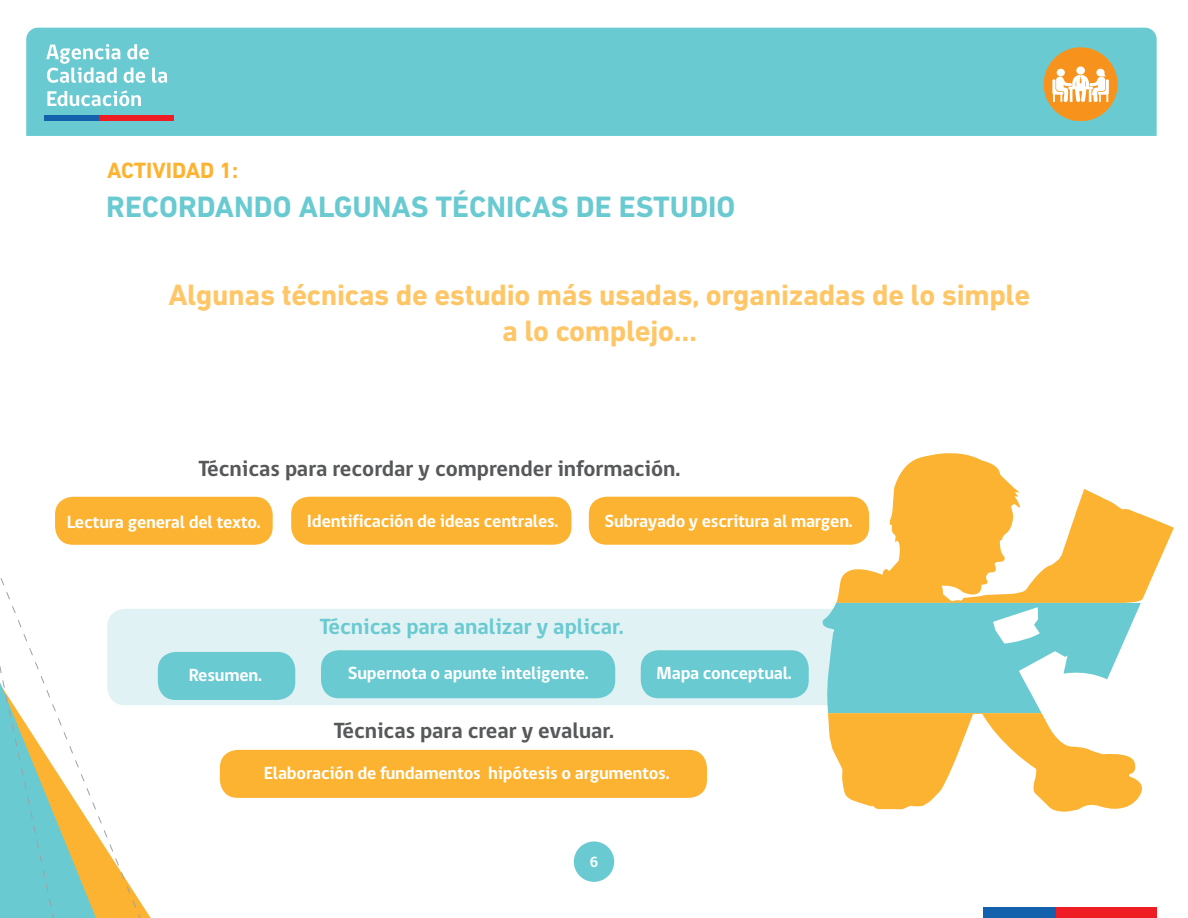
<style>
.page{position:relative;width:1188px;height:918px;background:#fff}
.page>*{position:absolute;margin:0;border:0;box-sizing:border-box;transform-origin:0 0}
.t1{font:700 30px/36px "DIN Next LT Pro";letter-spacing:-.01em;color:#fec666;text-align:center}
.t2{font:700 30px "DIN Next LT Pro";color:#69cad1}
.t3{font:700 22.5px "gob CL";color:#57585a}
.t4{font:700 22.5px "gob CL";color:#69cad1}
.t5{font:700 22.5px "DIN Next LT Pro";color:#fcb331}
.t6{font:700 18px "gob CL";letter-spacing:-.01em;color:#fff}
.t7{font:700 15px "gob CL";color:#fff}
</style>
<div class="page">
<div style="left:574px;top:841px;width:40px;height:41px;background:#69cad1;border-radius:50%"></div>
<div style="left:26px;top:28px;width:1131px;height:108px;background:#69cad1"></div>
<div style="left:983px;top:908px;width:73px;height:10px;background:#1360ad"></div>
<div style="left:1056px;top:908px;width:101px;height:10px;background:#ee1d23"></div>
<svg style="left:64px;top:496px;width:97px;height:422px"></svg>
<svg style="left:0;top:499px;width:64px;height:419px"></svg>
<svg style="left:46px;top:44px;width:121px;height:39px"></svg>
<svg style="left:47px;top:90px;width:94px;height:16px"></svg>
<div style="left:44px;top:116px;width:55px;height:5px;background:#1360ad"></div>
<div style="left:99px;top:116px;width:75px;height:5px;background:#ee1d23"></div>
<svg style="left:1044px;top:47px;width:74px;height:74px"></svg>
<div style="left:107px;top:609px;width:830px;height:96px;background:#e0f2f4;border-radius:18px"></div>
<svg style="left:836px;top:453px;width:338px;height:150px;fill:#fcb331"></svg>
<svg style="left:823px;top:603px;width:319px;height:209px"></svg>
<div style="left:641px;top:650px;width:168px;height:48px;background:#69cad1;border-radius:18px"></div>
<div style="left:220px;top:750px;width:487px;height:48px;background:#fcb331;border-radius:18px"></div>
<div style="left:158px;top:652px;width:137px;height:48px;background:#69cad1;border-radius:18px"></div>
<div style="left:321px;top:650px;width:294px;height:48px;background:#69cad1;border-radius:18px"></div>
<div style="left:55px;top:497px;width:218px;height:48px;background:#fcb331;border-radius:18px"></div>
<div style="left:291px;top:497px;width:280px;height:48px;background:#fcb331;border-radius:18px"></div>
<div style="left:589px;top:497px;width:280px;height:48px;background:#fcb331;border-radius:18px"></div>
<p class="t5" style="left:107px;top:158px;width:132px">ACTIVIDAD 1:</p>
<h1 class="t2" style="left:106px;top:189px;width:38px">Recordando</h1>
<h1 class="t2" style="left:299px;top:189px;width:93px">algunas</h1>
<h1 class="t2" style="left:436px;top:189px;width:51px">técnicas</h1>
<h1 class="t2" style="left:576px;top:189px;width:129px">deestudio</h1>
<h1 class="t1" style="left:168px;top:277px;width:863px">Algunas técnicas de estudio más usadas, organizadas de lo simple a lo complejo…</h1>
<p class="t3" style="left:199px;top:453px;width:483px">Técnicas para recordar y comprender información.</p>
<p class="t6" style="left:67px;top:509px;width:195px">Lectura general del texto.</p>
<p class="t6" style="left:307px;top:509px;width:253px">Identificación de ideas centrales.</p>
<p class="t6" style="left:604px;top:509px;width:250px">Subrayado y escritura al margen.</p>
<p class="t4" style="left:320px;top:611px;width:305px">Técnicas para analizar y aplicar.</p>
<p class="t6" style="left:189px;top:663px;width:75px">Resumen.</p>
<p class="t6" style="left:348px;top:661px;width:243px">Supernota o apunte inteligente.</p>
<p class="t3" style="left:334px;top:716px;width:282px">Técnicas para crear y evaluar.</p>
<p class="t6" style="left:657px;top:661px;width:137px">Mapa conceptual.</p>
<p class="t6" style="left:264px;top:761px;width:408px">Elaboración de fundamentos hipótesis o argumentos.</p>
<p class="t7" style="left:590px;top:852px;width:10px">6</p>
</div>
